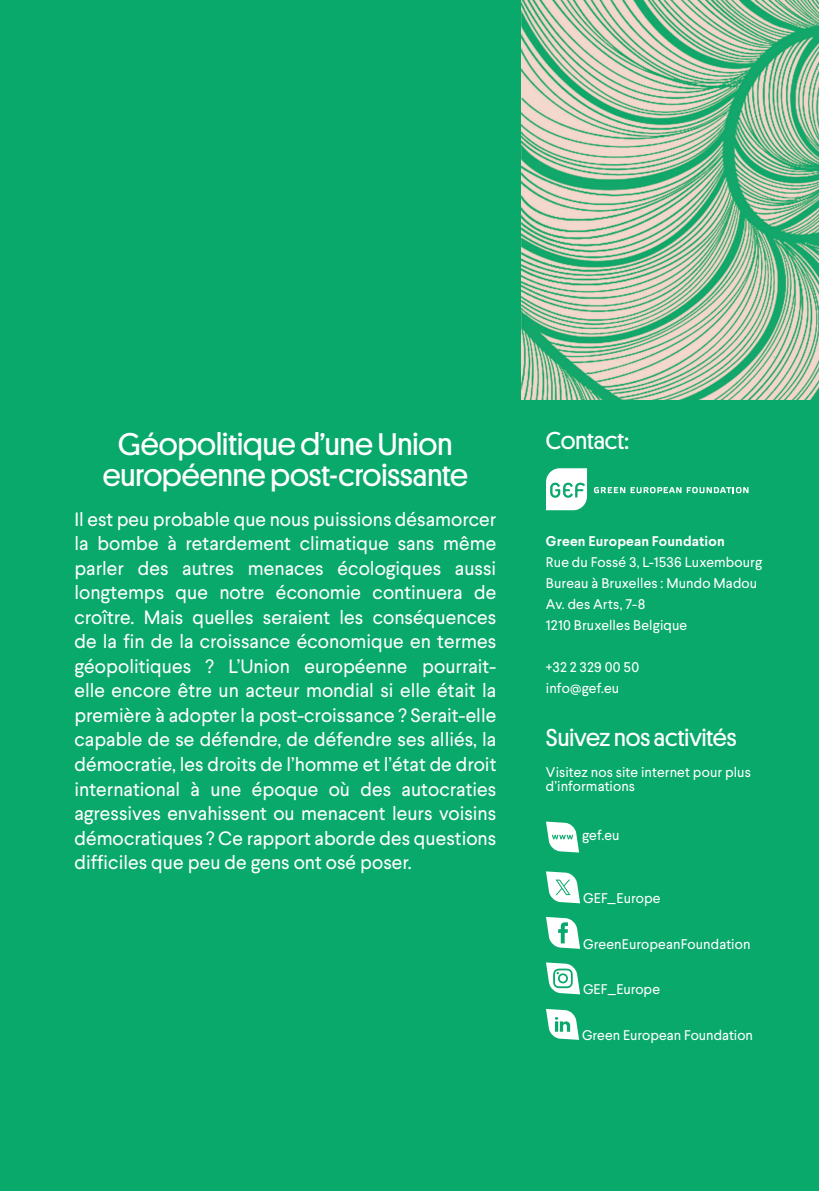
<style>
.page{position:relative;width:819px;height:1191px;background:#08a96b}
.page>*{position:absolute;margin:0;border:0;box-sizing:border-box;transform-origin:0 0}
.t1{font:31.5px/31.5px "Platform";color:#fff;text-align:center}
.t2{font:24.5px "Platform";color:#fff}
.t3{font:19.25px/24.5px "Larsseit";color:#fff;text-align:justify}
.t4{font:14px/21px "Larsseit";letter-spacing:.005em;color:#fff}
.t5{font:700 14px "Larsseit";letter-spacing:.01em;color:#fff}
</style>
<div class="page">
<svg style="left:594px;top:487px;width:154px;height:6px"></svg>
<svg style="left:546px;top:468px;width:41px;height:42px;background:#d3efe4"></svg>
<svg style="left:546px;top:821px;width:33px;height:31px"></svg>
<svg style="left:546px;top:871px;width:34px;height:32px"></svg>
<svg style="left:546px;top:917px;width:34px;height:32px"></svg>
<svg style="left:546px;top:962px;width:34px;height:32px"></svg>
<svg style="left:546px;top:1009px;width:33px;height:31px"></svg>
<img style="left:521px;top:0;width:298px;height:399px">
<h1 class="t1" style="left:103px;top:426px;width:367px">Géopolitique d’une Union européenne post-croissante</h1>
<p class="t3" style="left:74px;top:507px;width:423px">Il est peu probable que nous puissions désamorcer la bombe à retardement climatique sans même parler des autres menaces écologiques aussi longtemps que notre économie continuera de croître. Mais quelles seraient les conséquences de la fin de la croissance économique en termes géopolitiques ? L’Union européenne pourrait&shy;elle encore être un acteur mondial si elle était la première à adopter la post-croissance ? Serait-elle capable de se défendre, de défendre ses alliés, la démocratie, les droits de l’homme et l’état de droit international à une époque où des autocraties agressives envahissent ou menacent leurs voisins démocratiques ? Ce rapport aborde des questions difficiles que peu de gens ont osé poser.</p>
<p class="t2" style="left:546px;top:423px;width:84px">Contact:</p>
<p class="t5" style="left:546px;top:532px;width:180px">Green European Foundation</p>
<p class="t4" style="left:546px;top:552px;width:218px">Rue du Fossé 3, L-1536 Luxembourg<br>Bureau à Bruxelles : Mundo Madou<br>Av. des Arts, 7-8<br>1210 Bruxelles Belgique</p>
<p class="t4" style="left:546px;top:657px;width:95px">+32 2 329 00 50 info@gef.eu</p>
<p class="t2" style="left:546px;top:719px;width:192px">Suivez nos activités</p>
<p class="t4" style="left:546px;top:765px;width:206px;line-height:14px">Visitez nos site internet pour plus d’informations</p>
<p class="t4" style="left:582px;top:825px;width:39px">gef.eu</p>
<p class="t4" style="left:583px;top:888px;width:79px">GEF_Europe</p>
<p class="t4" style="left:583px;top:933px;width:169px">GreenEuropeanFoundation</p>
<p class="t4" style="left:583px;top:979px;width:79px">GEF_Europe</p>
<p class="t4" style="left:582px;top:1024px;width:172px">Green European Foundation</p>
</div>
